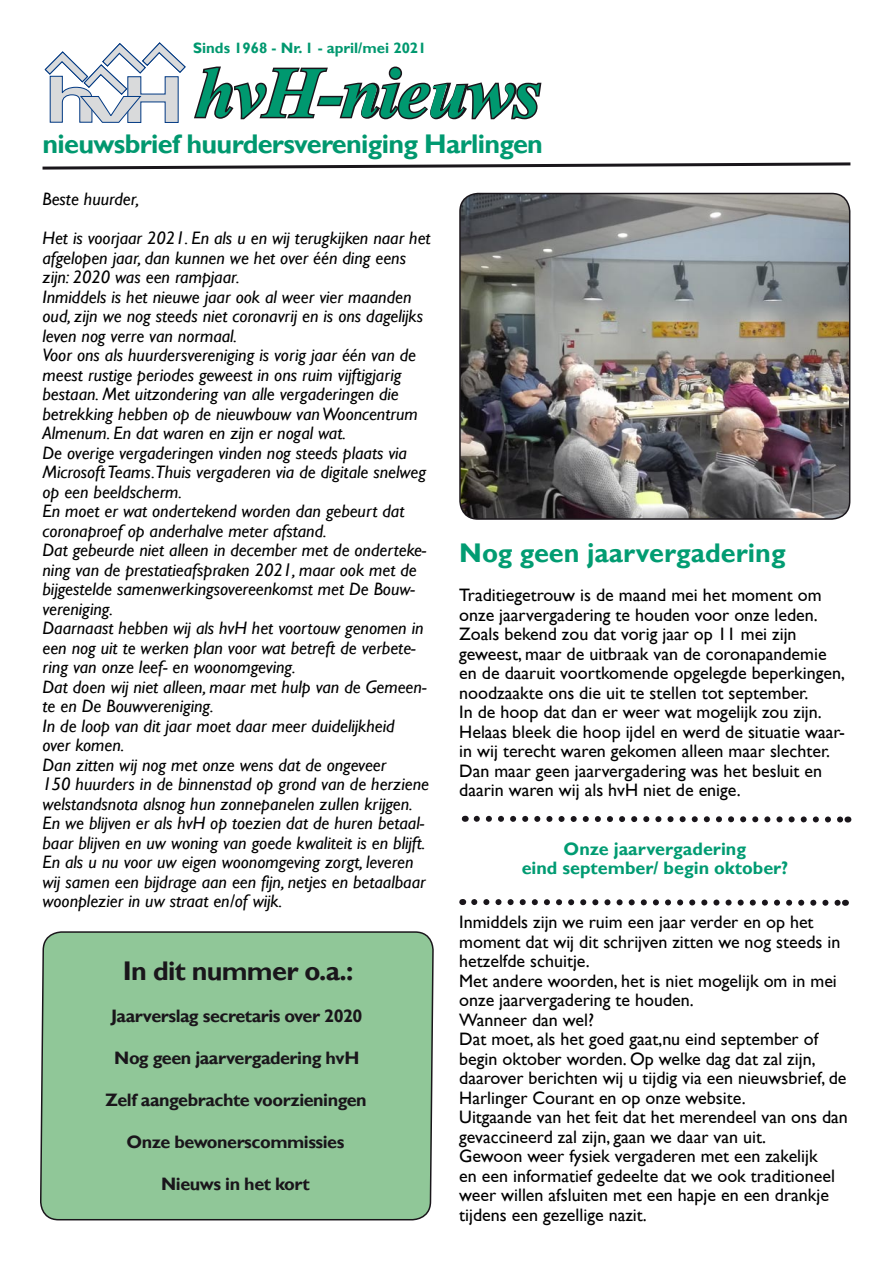
<style>
.page{position:relative;width:893px;height:1263px;background:#fff}
.page>*{position:absolute;margin:0;border:0;box-sizing:border-box;transform-origin:0 0}
.t1{font:italic 700 72px "Times New Roman";letter-spacing:-.02em;color:#00986f}
.t2{font:700 27px "Gill Sans";letter-spacing:-.025em;color:#00986f}
.t3{font:700 27px "Gill Sans";color:#029c72}
.t4{font:700 27px "Gill Sans";letter-spacing:-.025em;color:#1a161b}
.t5{font:italic 18px/19.5px "Gill Sans";color:#000}
.t6{font:18px/19.5px "Gill Sans";color:#000}
.t7{font:700 18px "Gill Sans";letter-spacing:-.025em;color:#1a161b}
.t8{font:700 18px/19.5px "Gill Sans";color:#009b72;text-align:center}
.t9{font:700 15px "Gill Sans";color:#00986f}
.s1{color:#009a71}
</style>
<div class="page">
<svg style="left:194px;top:66px;width:348px;height:54px"></svg>
<svg style="left:42px;top:162px;width:809px;height:8px"></svg>
<div style="left:40px;top:931px;width:394px;height:290px;background:#90c798"></div>
<img style="left:460px;top:194px;width:390px;height:325px;border-radius:18px">
<div style="left:459px;top:193px;width:391px;height:327px;border:2px solid #1a161b;border-radius:18px"></div>
<svg style="left:462px;top:899px;width:384px;height:7px"></svg>
<svg style="left:465px;top:815px;width:383px;height:8px"></svg>
<svg style="left:44px;top:42px;width:142px;height:81px"></svg>
<p class="t9" style="left:193px;top:39px;width:235px">Sinds 1968 - Nr. 1 - april/mei 2021</p>
<h1 class="t1" style="left:195px;top:42px;width:347px">hvH-nieuws</h1>
<h2 class="t2" style="left:43px;top:128px;width:502px">nieuwsbrief huurdersvereniging <span class="s1">Harlingen</span></h2>
<p class="t5" style="left:43px;top:180px;width:390px;line-height:39px">Beste huurder,<br>Het is voorjaar 2021. En als u en wij terugkijken naar het</p>
<p class="t5" style="left:43px;top:248px;width:388px">afgelopen jaar, dan kunnen we het over één ding eens zijn: 2020 was een rampjaar.<br>Inmiddels is het nieuwe jaar ook al weer vier maanden oud, zijn we nog steeds niet coronavrij en is ons dagelijks leven nog verre van normaal.<br>Voor ons als huurdersvereniging is vorig jaar één van de meest rustige periodes geweest in ons ruim vijftigjarig bestaan. Met uitzondering van alle vergaderingen die betrekking hebben op de nieuwbouw van Wooncentrum Almenum. En dat waren en zijn er nogal wat.<br>De overige vergaderingen vinden nog steeds plaats via Microsoft Teams.Thuis vergaderen via de digitale snelweg op een beeldscherm.<br>En moet er wat ondertekend worden dan gebeurt dat coronaproef op anderhalve meter afstand.<br>Dat gebeurde niet alleen in december met de onderteke&shy;ning van de prestatieafspraken 2021, maar ook met de bijgestelde samenwerkingsovereenkomst met De Bouw&shy;vereniging.<br>Daarnaast hebben wij als hvH het voortouw genomen in een nog uit te werken plan voor wat betreft de verbete&shy;ring van onze leef- en woonomgeving.<br>Dat doen wij niet alleen, maar met hulp van de Gemeen&shy;te en De Bouwvereniging.<br>In de loop van dit jaar moet daar meer duidelijkheid<br>over komen.<br>Dan zitten wij nog met onze wens dat de ongeveer<br>150 huurders in de binnenstad op grond van de herziene welstandsnota alsnog hun zonnepanelen zullen krijgen.<br>En we blijven er als hvH op toezien dat de huren betaal&shy;baar blijven en uw woning van goede kwaliteit is en blijft.<br>En als u nu voor uw eigen woonomgeving zorgt, leveren wij samen een bijdrage aan een fijn, netjes en betaalbaar woonplezier in uw straat en/of wijk.</p>
<h2 class="t4" style="left:123px;top:955px;width:232px">In dit nummer o.a.:</h2>
<p class="t7" style="left:111px;top:1005px;width:253px">Jaarverslag secretaris over 2020</p>
<p class="t7" style="left:114px;top:1047px;width:247px">Nog geen jaarvergadering hvH</p>
<p class="t7" style="left:105px;top:1089px;width:263px">Zelf aangebrachte voorzieningen</p>
<p class="t7" style="left:126px;top:1131px;width:219px">Onze bewonerscommissies</p>
<p class="t7" style="left:161px;top:1173px;width:150px">Nieuws in het kort</p>
<h2 class="t3" style="left:459px;top:537px;width:328px">Nog geen jaarvergadering</h2>
<p class="t6" style="left:459px;top:585px;width:387px">Traditiegetrouw is de maand mei het moment om onze jaarvergadering te houden voor onze leden.<br>Zoals bekend zou dat vorig jaar op 11 mei zijn geweest, maar de uitbraak van de coronapandemie en de daaruit voortkomende opgelegde beperkingen, noodzaakte ons die uit te stellen tot september.<br>In de hoop dat dan er weer wat mogelijk zou zijn.<br>Helaas bleek die hoop ijdel en werd de situatie waar&shy;in wij terecht waren gekomen alleen maar slechter.<br>Dan maar geen jaarvergadering was het besluit en daarin waren wij als hvH niet de enige.</p>
<p class="t8" style="left:522px;top:839px;width:268px">Onze jaarvergadering<br>eind september/ begin oktober?</p>
<p class="t6" style="left:459px;top:912px;width:390px">Inmiddels zijn we ruim een jaar verder en op het moment dat wij dit schrijven zitten we nog steeds in hetzelfde schuitje.<br>Met andere woorden, het is niet mogelijk om in mei onze jaarvergadering te houden.<br>Wanneer dan wel?<br>Dat moet, als het goed gaat,nu eind september of begin oktober worden. Op welke dag dat zal zijn, daarover berichten wij u tijdig via een nieuwsbrief, de Harlinger Courant en op onze website.<br>Uitgaande van het feit dat het merendeel van ons dan gevaccineerd zal zijn, gaan we daar van uit.<br>Gewoon weer fysiek vergaderen met een zakelijk<br>en een informatief gedeelte dat we ook traditioneel weer willen afsluiten met een hapje en een drankje tijdens een gezellige nazit.</p>
</div>
